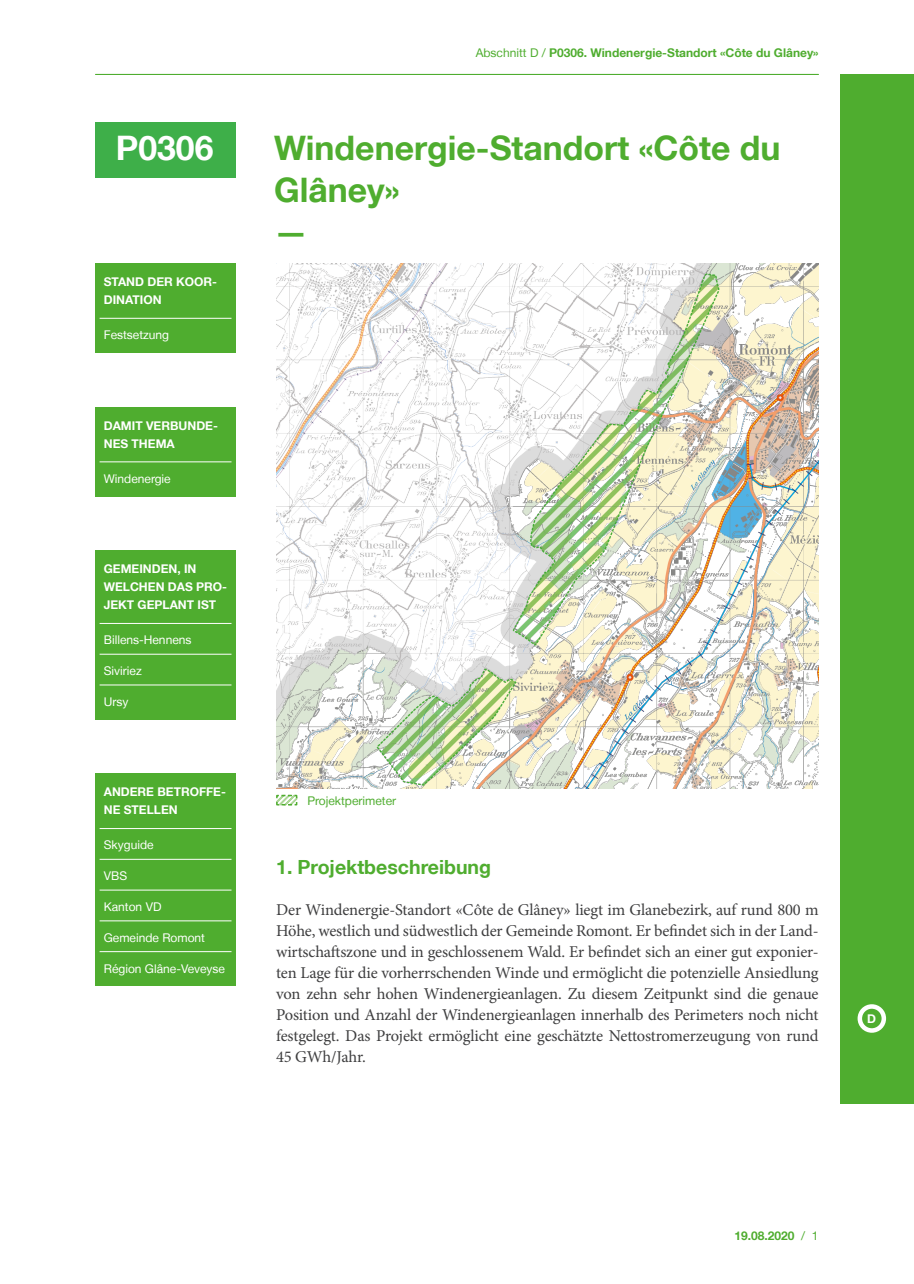
<style>
.page{position:relative;width:914px;height:1284px;background:#fff}
.page>*{position:absolute;margin:0;border:0;box-sizing:border-box;transform-origin:0 0}
.TITRE_-_NIVEAU_01_ti{font:700 33.75px/42px "Helvetica Neue LT";color:#4fad2f}
.t1{font:700 33.75px "Helvetica Neue LT";color:#fff}
.t2{font:700 19.5px "Helvetica Neue LT";color:#4fad2f}
.TEXTE{font:16.5px/21px "Minion Pro";letter-spacing:-.01em;color:#3e3e3f;text-align:justify}
.COMMENTAIRE_-_TITRE{font:700 12px/18px "Helvetica Neue LT";color:#fff}
.COMMENTAIRE_-_LISTIN{font:12px "Helvetica Neue LT";color:#fff}
.t3{font:700 12px "Helvetica Neue LT";color:#4fad2f}
.COMMENTAIRE_-_TEXTE{font:12px "Helvetica Neue LT";color:#4fad2f}
.s1{font-weight:400}
</style>
<div class="page">
<div style="left:839px;top:74px;width:74px;height:1029px;background:#4fad2f"></div>
<div style="left:857px;top:1004px;width:29px;height:28px;border:4px solid #fff;border-radius:50%"></div>
<hr style="left:95px;top:74px;width:723px;height:1px;background:#4fad2f">
<img style="left:276px;top:263px;width:542px;height:525px">
<div style="left:95px;top:122px;width:141px;height:55px;background:#3eaf49"></div>
<div style="left:95px;top:263px;width:141px;height:54px;background:#4fad2f"></div>
<div style="left:95px;top:316px;width:141px;height:37px;background:#4fad2f"></div>
<hr style="left:100px;top:318px;width:131px;height:1px;background:#fff">
<div style="left:95px;top:407px;width:141px;height:54px;background:#4fad2f"></div>
<div style="left:95px;top:460px;width:141px;height:36px;background:#4fad2f"></div>
<hr style="left:100px;top:461px;width:131px;height:1px;background:#fff">
<div style="left:95px;top:550px;width:141px;height:72px;background:#4fad2f"></div>
<div style="left:95px;top:621px;width:141px;height:37px;background:#4fad2f"></div>
<hr style="left:100px;top:623px;width:131px;height:1px;background:#fff">
<div style="left:95px;top:652px;width:141px;height:36px;background:#4fad2f"></div>
<hr style="left:100px;top:654px;width:131px;height:1px;background:#fff">
<div style="left:95px;top:683px;width:141px;height:36px;background:#4fad2f"></div>
<hr style="left:100px;top:684px;width:131px;height:1px;background:#fff">
<svg style="left:276px;top:794px;width:22px;height:12px"></svg>
<div style="left:95px;top:773px;width:141px;height:54px;background:#4fad2f"></div>
<div style="left:95px;top:826px;width:141px;height:37px;background:#4fad2f"></div>
<hr style="left:100px;top:828px;width:131px;height:1px;background:#fff">
<div style="left:95px;top:857px;width:141px;height:36px;background:#4fad2f"></div>
<hr style="left:100px;top:859px;width:131px;height:1px;background:#fff">
<div style="left:95px;top:888px;width:141px;height:36px;background:#4fad2f"></div>
<hr style="left:100px;top:889px;width:131px;height:1px;background:#fff">
<div style="left:95px;top:918px;width:141px;height:37px;background:#4fad2f"></div>
<hr style="left:100px;top:920px;width:131px;height:1px;background:#fff">
<div style="left:95px;top:949px;width:141px;height:37px;background:#4fad2f"></div>
<hr style="left:100px;top:951px;width:131px;height:1px;background:#fff">
<p class="t3" style="left:475px;top:46px;width:344px"><span class="s1">Abschnitt D /</span> P0306. Windenergie-Standort «Côte du Glâney»</p>
<p class="t1" style="left:116px;top:127px;width:99px">P0306</p>
<p class="TITRE_-_NIVEAU_01_ti" style="left:274px;top:126px;width:508px">Windenergie-Standort «Côte du<br>Glâney»</p>
<p class="TITRE_-_NIVEAU_01_ti" style="left:274px;top:210px;width:35px">—</p>
<p class="COMMENTAIRE_-_TITRE" style="left:104px;top:272px;width:115px">STAND DER KOOR-<br>DINATION</p>
<p class="COMMENTAIRE_-_LISTIN" style="left:104px;top:328px;width:67px">Festsetzung</p>
<p class="COMMENTAIRE_-_TITRE" style="left:104px;top:416px;width:115px">DAMIT VERBUNDE-<br>NES THEMA</p>
<p class="COMMENTAIRE_-_LISTIN" style="left:104px;top:471px;width:68px">Windenergie</p>
<p class="COMMENTAIRE_-_TITRE" style="left:104px;top:559px;width:125px">GEMEINDEN, IN<br>WELCHEN DAS PRO-<br>JEKT GEPLANT IST</p>
<p class="COMMENTAIRE_-_LISTIN" style="left:104px;top:633px;width:89px">Billens-Hennens</p>
<p class="COMMENTAIRE_-_LISTIN" style="left:104px;top:663px;width:39px">Siviriez</p>
<p class="COMMENTAIRE_-_LISTIN" style="left:104px;top:694px;width:26px">Ursy</p>
<p class="COMMENTAIRE_-_TITRE" style="left:104px;top:782px;width:124px">ANDERE BETROFFE-<br>NE STELLEN</p>
<p class="COMMENTAIRE_-_LISTIN" style="left:104px;top:838px;width:51px">Skyguide</p>
<p class="COMMENTAIRE_-_LISTIN" style="left:104px;top:868px;width:25px">VBS</p>
<p class="COMMENTAIRE_-_LISTIN" style="left:104px;top:899px;width:59px">Kanton VD</p>
<p class="COMMENTAIRE_-_LISTIN" style="left:104px;top:930px;width:103px">Gemeinde Romont</p>
<p class="COMMENTAIRE_-_LISTIN" style="left:104px;top:961px;width:123px">Région Glâne-Veveyse</p>
<p class="COMMENTAIRE_-_TEXTE" style="left:307px;top:794px;width:90px">Projektperimeter</p>
<p class="t2" style="left:276px;top:855px;width:216px">1. Projektbeschreibung</p>
<p class="TEXTE" style="left:276px;top:898px;width:544px">Der Windenergie-Standort «Côte de Glâney» liegt im Glanebezirk, auf rund 800 m Höhe, westlich und südwestlich der Gemeinde Romont. Er befindet sich in der Land&shy;wirtschaftszone und in geschlossenem Wald. Er befindet sich an einer gut exponier&shy;ten Lage für die vorherrschenden Winde und ermöglicht die potenzielle Ansiedlung von zehn sehr hohen Windenergieanlagen. Zu diesem Zeitpunkt sind die genaue Position und Anzahl der Windenergieanlagen innerhalb des Perimeters noch nicht festgelegt. Das Projekt ermöglicht eine geschätzte Nettostromerzeugung von rund 45 GWh/Jahr.</p>
<p class="COMMENTAIRE_-_TITRE" style="left:867px;top:1009px;width:10px">D</p>
<p class="t3" style="left:734px;top:1227px;width:86px">19.08.2020 <span class="s1">/ 1</span></p>
</div>
